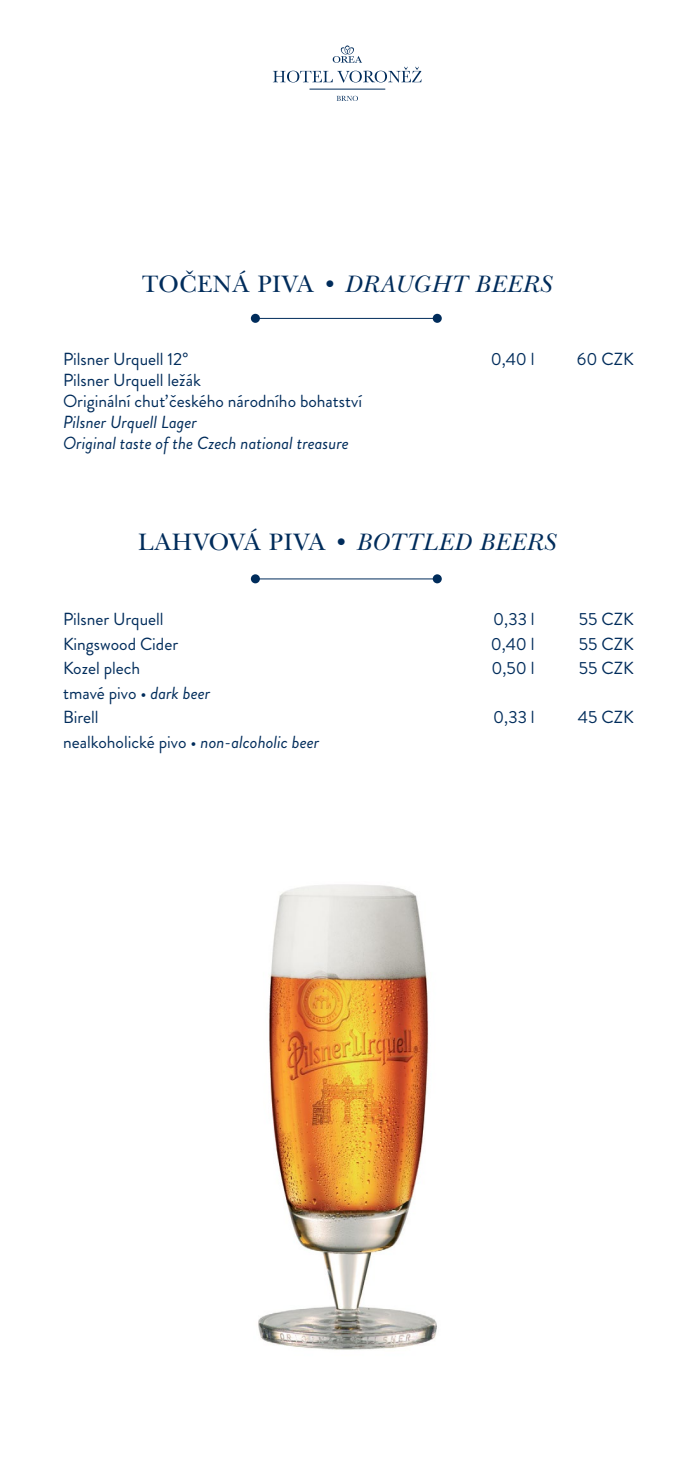
<style>
.page{position:relative;width:695px;height:1474px;background:#fff}
.page>*{position:absolute;margin:0;border:0;box-sizing:border-box;transform-origin:0 0}
.t1{font:24.5px "New Baskervilltc TOT Rom";letter-spacing:.015em;color:#002c5b}
.t2{font:italic 24.5px "New Baskervil Itc TOT";letter-spacing:.015em;color:#002c5b}
.t3{font:17.5px/24.5px "Brandon Grotesque";color:#002c5b}
.t4{font:italic 17.5px/21px "Brandon Grotesque";color:#002c5b}
.s1{font-family:"New Baskervilltc TOT Rom";font-style:normal}
.s2{font-family:"New Baskervil Itc TOT";font-style:italic}
.s3{font-style:italic}
</style>
<div class="page">
<hr style="left:309px;top:89px;width:76px;height:1px;background:#002c5b">
<svg style="left:273px;top:45px;width:148px;height:38px"></svg>
<svg style="left:336px;top:96px;width:22px;height:5px"></svg>
<hr style="left:255px;top:578px;width:185px;height:1px;background:#002c5b">
<div style="left:251px;top:574px;width:9px;height:9px;background:#002c5b;border-radius:50%"></div>
<div style="left:432px;top:574px;width:9px;height:9px;background:#002c5b;border-radius:50%"></div>
<hr style="left:255px;top:318px;width:185px;height:1px;background:#002c5b">
<div style="left:251px;top:314px;width:9px;height:9px;background:#002c5b;border-radius:50%"></div>
<div style="left:432px;top:314px;width:9px;height:9px;background:#002c5b;border-radius:50%"></div>
<img style="left:258px;top:884px;width:179px;height:466px">
<h1 class="t2" style="left:142px;top:269px;width:412px"><span class="s1">TOČENÁ PIVA •</span> DRAUGHT BEERS</h1>
<p class="t3" style="left:63px;top:346px;width:127px">Pilsner Urquell 12°</p>
<p class="t3" style="left:490px;top:346px;width:45px">0,40 l</p>
<p class="t3" style="left:576px;top:346px;width:58px">60 CZK</p>
<p class="t3" style="left:63px;top:369px;width:300px;line-height:21px">Pilsner Urquell ležák<br>Originální chuť českého národního bohatství</p>
<p class="t4" style="left:63px;top:411px;width:287px">Pilsner Urquell Lager<br>Original taste of the Czech national treasure</p>
<h1 class="t1" style="left:138px;top:528px;width:420px">LAHVOVÁ PIVA • <span class="s2">BOTTLED BEERS</span></h1>
<p class="t3" style="left:63px;top:607px;width:102px">Pilsner Urquell</p>
<p class="t3" style="left:493px;top:607px;width:43px">0,33 l</p>
<p class="t3" style="left:578px;top:607px;width:57px">55 CZK</p>
<p class="t3" style="left:63px;top:631px;width:117px">Kingswood Cider</p>
<p class="t3" style="left:490px;top:631px;width:45px">0,40 l</p>
<p class="t3" style="left:578px;top:631px;width:57px">55 CZK</p>
<p class="t3" style="left:63px;top:656px;width:79px">Kozel plech</p>
<p class="t3" style="left:491px;top:656px;width:45px">0,50 l</p>
<p class="t3" style="left:578px;top:656px;width:57px">55 CZK</p>
<p class="t3" style="left:63px;top:680px;width:149px">tmavé pivo • <span class="s3">dark beer<br></span>Birell</p>
<p class="t3" style="left:493px;top:705px;width:43px">0,33 l</p>
<p class="t3" style="left:577px;top:705px;width:57px">45 CZK</p>
<p class="t3" style="left:63px;top:729px;width:258px">nealkoholické pivo • <span class="s3">non-alcoholic beer</span></p>
</div>
